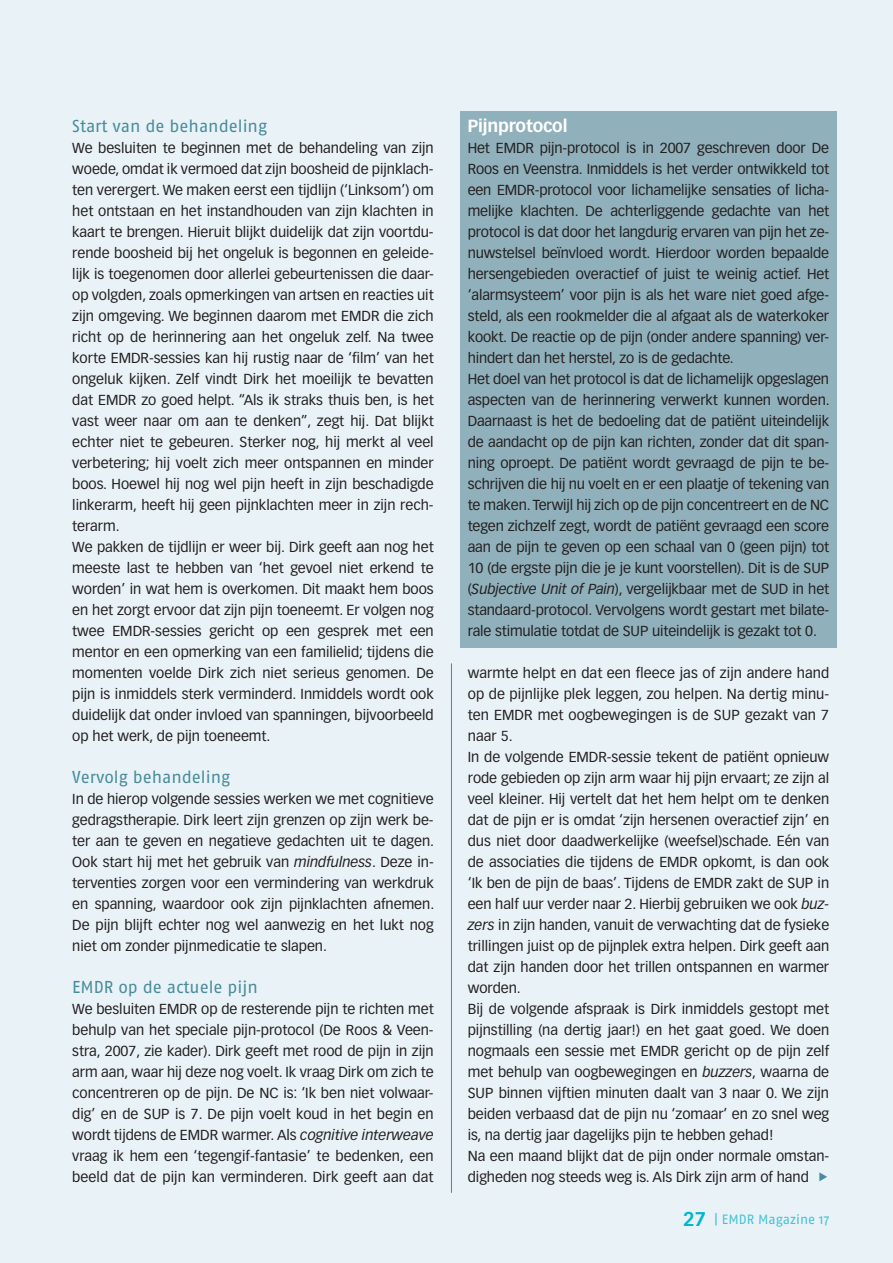
<style>
.page{position:relative;width:893px;height:1263px;background:#e9f2f7}
.page>*{position:absolute;margin:0;border:0;box-sizing:border-box;transform-origin:0 0}
.t1{font:17.25px "Fago No";color:#488c9a}
.t2{font:700 17.25px "Vectora LH";letter-spacing:-.01em;color:#fff}
.t3{font:14.25px/21px "Vectora LH";color:#231f20}
.t4{font:13.5px "Fago No";color:#46c3d3}
.s1{font-style:italic}
.s2{font-family:"Vectora LH";font-weight:700;font-size:19.5px;color:#00b5cc}
</style>
<div class="page">
<div style="left:460px;top:111px;width:377px;height:536px;background:#90b0bb"></div>
<hr style="left:451px;top:663px;width:1px;height:530px;background:#488c9a">
<p class="t1" style="left:72px;top:118px;width:196px">Start van de behandeling</p>
<p class="t3" style="left:72px;top:138px;width:363px">We besluiten te beginnen met de behandeling van zijn woede, omdat ik vermoed dat zijn boosheid de pijnklach&shy;ten verergert. We maken eerst een tijdlijn (‘Linksom’) om het ontstaan en het instandhouden van zijn klachten in kaart te brengen. Hieruit blijkt duidelijk dat zijn voortdu&shy;rende boosheid bij het ongeluk is begonnen en geleide&shy;lijk is toegenomen door allerlei gebeurtenissen die daar&shy;op volgden, zoals opmerkingen van artsen en reacties uit zijn omgeving. We beginnen daarom met EMDR die zich richt op de herinnering aan het ongeluk zelf. Na twee korte EMDR-sessies kan hij rustig naar de ‘film’ van het ongeluk kijken. Zelf vindt Dirk het moeilijk te bevatten dat EMDR zo goed helpt. “Als ik straks thuis ben, is het vast weer naar om aan te denken”, zegt hij. Dat blijkt echter niet te gebeuren. Sterker nog, hij merkt al veel verbetering; hij voelt zich meer ontspannen en minder boos. Hoewel hij nog wel pijn heeft in zijn beschadigde linkerarm, heeft hij geen pijnklachten meer in zijn rech&shy;terarm.<br>We pakken de tijdlijn er weer bij. Dirk geeft aan nog het meeste last te hebben van ‘het gevoel niet erkend te worden’ in wat hem is overkomen. Dit maakt hem boos en het zorgt ervoor dat zijn pijn toeneemt. Er volgen nog twee EMDR-sessies gericht op een gesprek met een mentor en een opmerking van een familielid; tijdens die momenten voelde Dirk zich niet serieus genomen. De pijn is inmiddels sterk verminderd. Inmiddels wordt ook duidelijk dat onder invloed van spanningen, bijvoorbeeld op het werk, de pijn toeneemt.</p>
<p class="t1" style="left:72px;top:769px;width:159px">Vervolg behandeling</p>
<p class="t3" style="left:72px;top:789px;width:363px;text-align:justify">In de hierop volgende sessies werken we met cognitieve gedragstherapie. Dirk leert zijn grenzen op zijn werk be&shy;ter aan te geven en negatieve gedachten uit te dagen.<br>Ook start hij met het gebruik van <span class="s1">mindfulness</span>. Deze in&shy;terventies zorgen voor een vermindering van werkdruk en spanning, waardoor ook zijn pijnklachten afnemen.<br>De pijn blijft echter nog wel aanwezig en het lukt nog niet om zonder pijnmedicatie te slapen.</p>
<p class="t1" style="left:72px;top:979px;width:187px">EMDR op de actuele pijn</p>
<p class="t3" style="left:72px;top:999px;width:363px;text-align:justify">We besluiten EMDR op de resterende pijn te richten met behulp van het speciale pijn-protocol (De Roos &amp; Veen&shy;stra, 2007, zie kader). Dirk geeft met rood de pijn in zijn arm aan, waar hij deze nog voelt. Ik vraag Dirk om zich te concentreren op de pijn. De NC is: ‘Ik ben niet volwaar&shy;dig’ en de SUP is 7. De pijn voelt koud in het begin en wordt tijdens de EMDR warmer. Als <span class="s1">cognitive interweave </span>vraag ik hem een ‘tegengif-fantasie’ te bedenken, een beeld dat de pijn kan verminderen. Dirk geeft aan dat</p>
<p class="t2" style="left:468px;top:118px;width:101px">Pijnprotocol</p>
<p class="t3" style="left:468px;top:138px;width:363px">Het EMDR pijn-protocol is in 2007 geschreven door De Roos en Veenstra. Inmiddels is het verder ontwikkeld tot een EMDR-protocol voor lichamelijke sensaties of licha&shy;melijke klachten. De achterliggende gedachte van het protocol is dat door het langdurig ervaren van pijn het ze&shy;nuwstelsel beïnvloed wordt. Hierdoor worden bepaalde hersengebieden overactief of juist te weinig actief. Het ‘alarmsysteem’ voor pijn is als het ware niet goed afge&shy;steld, als een rookmelder die al afgaat als de waterkoker kookt. De reactie op de pijn (onder andere spanning) ver&shy;hindert dan het herstel, zo is de gedachte.<br>Het doel van het protocol is dat de lichamelijk opgeslagen aspecten van de herinnering verwerkt kunnen worden.<br>Daarnaast is het de bedoeling dat de patiënt uiteindelijk de aandacht op de pijn kan richten, zonder dat dit span&shy;ning oproept. De patiënt wordt gevraagd de pijn te be&shy;schrijven die hij nu voelt en er een plaatje of tekening van te maken. Terwijl hij zich op de pijn concentreert en de NC tegen zichzelf zegt, wordt de patiënt gevraagd een score aan de pijn te geven op een schaal van 0 (geen pijn) tot 10 (de ergste pijn die je je kunt voorstellen). Dit is de SUP (<span class="s1">Subjective Unit of Pain</span>), vergelijkbaar met de SUD in het standaard-protocol. Vervolgens wordt gestart met bilate&shy;rale stimulatie totdat de SUP uiteindelijk is gezakt tot 0.</p>
<p class="t3" style="left:468px;top:663px;width:363px">warmte helpt en dat een fleece jas of zijn andere hand op de pijnlijke plek leggen, zou helpen. Na dertig minu&shy;ten EMDR met oogbewegingen is de SUP gezakt van 7 naar 5.<br>In de volgende EMDR-sessie tekent de patiënt opnieuw rode gebieden op zijn arm waar hij pijn ervaart; ze zijn al veel kleiner. Hij vertelt dat het hem helpt om te denken dat de pijn er is omdat ‘zijn hersenen overactief zijn’ en dus niet door daadwerkelijke (weefsel)schade. Eén van de associaties die tijdens de EMDR opkomt, is dan ook ‘Ik ben de pijn de baas’. Tijdens de EMDR zakt de SUP in een half uur verder naar 2. Hierbij gebruiken we ook <span class="s1">buz&shy;zers</span> in zijn handen, vanuit de verwachting dat de fysieke trillingen juist op de pijnplek extra helpen. Dirk geeft aan dat zijn handen door het trillen ontspannen en warmer worden.<br>Bij de volgende afspraak is Dirk inmiddels gestopt met pijnstilling (na dertig jaar!) en het gaat goed. We doen nogmaals een sessie met EMDR gericht op de pijn zelf met behulp van oogbewegingen en <span class="s1">buzzers</span>, waarna de SUP binnen vijftien minuten daalt van 3 naar 0. We zijn beiden verbaasd dat de pijn nu ‘zomaar’ en zo snel weg is, na dertig jaar dagelijks pijn te hebben gehad!<br>Na een maand blijkt dat de pijn onder normale omstan&shy;digheden nog steeds weg is. Als Dirk zijn arm of hand</p>
<p class="t4" style="left:683px;top:1213px;width:147px"><span class="s2">27</span> | EMDR Magazine 17</p>
</div>
